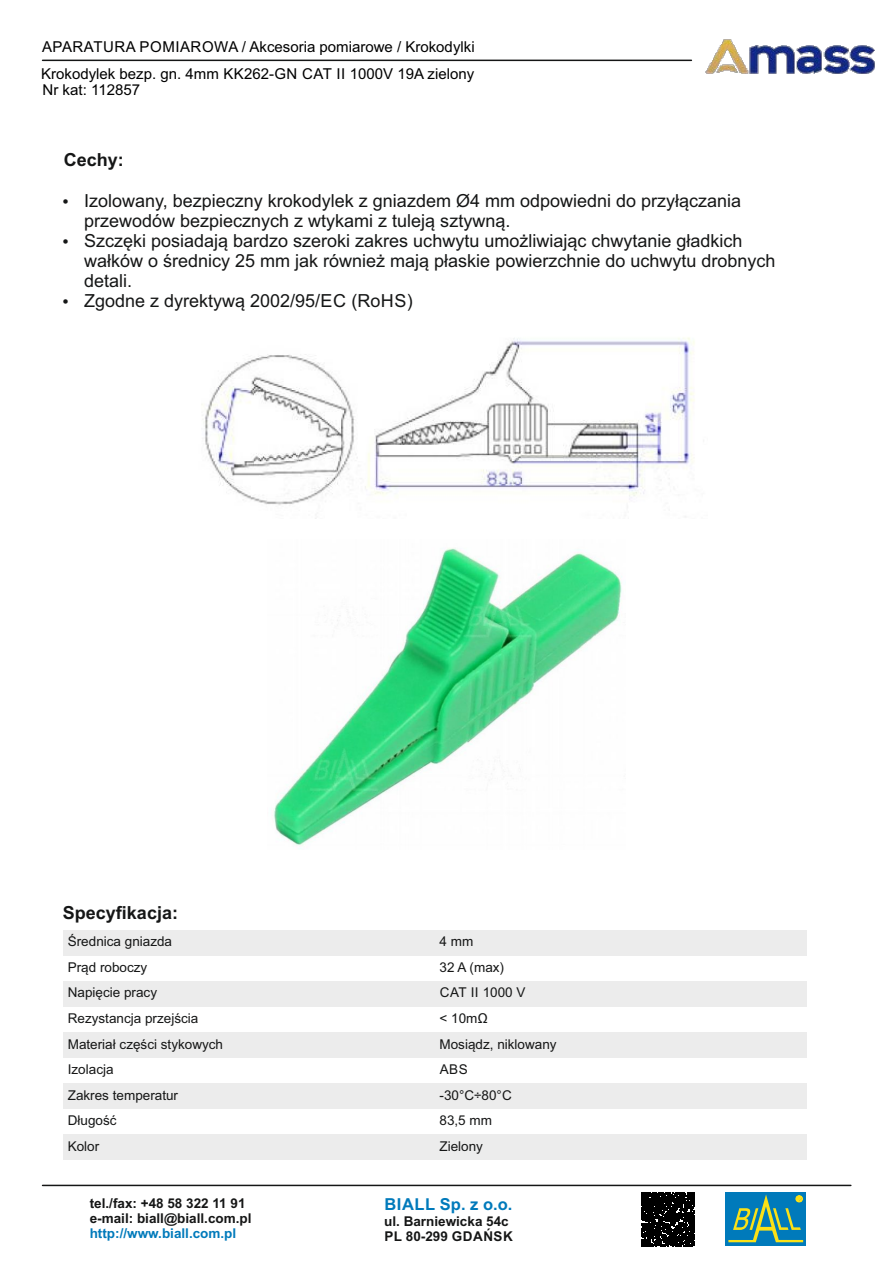
<style>
.page{position:relative;width:893px;height:1262px;background:#fff}
.page>*{position:absolute;margin:0;border:0;box-sizing:border-box;transform-origin:0 0}
.t1{font:18px/20.1px "Arial";color:#151616}
.t2{font:700 18px "Arial";color:#151616}
.t3{font:700 16.5px "Arial";letter-spacing:.035em;color:#007abb}
.t4{font:15px "Arial";color:#000}
.t5{font:13.5px "Arial";color:#151616}
.t6{font:700 13.5px/15.1px "Arial";color:#151616}
.t7{font:700 13.5px "Arial";color:#007abb}
</style>
<div class="page">
<img style="left:201px;top:337px;width:494px;height:182px">
<div style="left:64px;top:930px;width:371px;height:25px;background:#ececec"></div>
<div style="left:435px;top:930px;width:372px;height:25px;background:#ececec"></div>
<div style="left:64px;top:981px;width:371px;height:25px;background:#ececec"></div>
<div style="left:435px;top:981px;width:372px;height:25px;background:#ececec"></div>
<div style="left:64px;top:1032px;width:371px;height:25px;background:#ececec"></div>
<div style="left:435px;top:1032px;width:372px;height:25px;background:#ececec"></div>
<div style="left:64px;top:1083px;width:371px;height:25px;background:#ececec"></div>
<div style="left:435px;top:1083px;width:372px;height:25px;background:#ececec"></div>
<div style="left:64px;top:1134px;width:371px;height:25px;background:#ececec"></div>
<div style="left:435px;top:1134px;width:372px;height:25px;background:#ececec"></div>
<img style="left:705px;top:39px;width:170px;height:35px">
<img style="left:273px;top:548px;width:349px;height:301px">
<hr style="left:43px;top:1184px;width:807px;height:2px;background:#151616">
<div style="left:725px;top:1192px;width:81px;height:54px;background:#007abb"></div>
<svg style="left:728px;top:1194px;width:75px;height:48px"></svg>
<div style="left:641px;top:1192px;width:53px;height:54px;background:#000"></div>
<hr style="left:43px;top:60px;width:648px;height:1px;background:#151616">
<p class="t4" style="left:42px;top:41px;width:434px">APARATURA POMIAROWA / Akcesoria pomiarowe / Krokodylki</p>
<p class="t4" style="left:41px;top:68px;width:434px">Krokodylek bezp. gn. 4mm KK262-GN CAT II 1000V 19A zielony</p>
<p class="t4" style="left:42px;top:84px;width:99px">Nr kat: 112857</p>
<p class="t2" style="left:64px;top:153px;width:62px">Cechy:</p>
<p class="t1" style="left:84px;top:192px;width:658px;text-indent:-22px">• Izolowany, bezpieczny krokodylek z gniazdem Ø4 mm odpowiedni do przyłączania przewodów bezpiecznych z wtykami z tuleją sztywną.</p>
<p class="t1" style="left:84px;top:232px;width:693px;text-indent:-22px">• Szczęki posiadają bardzo szeroki zakres uchwytu umożliwiając chwytanie gładkich wałków o średnicy 25 mm jak również mają płaskie powierzchnie do uchwytu drobnych detali.</p>
<p class="t1" style="left:62px;top:292px;width:352px">• Zgodne z dyrektywą 2002/95/EC (RoHS)</p>
<p class="t2" style="left:63px;top:906px;width:117px">Specyfikacja:</p>
<p class="t5" style="left:68px;top:936px;width:106px">Średnica gniazda</p>
<p class="t5" style="left:439px;top:936px;width:35px">4 mm</p>
<p class="t5" style="left:68px;top:962px;width:81px">Prąd roboczy</p>
<p class="t5" style="left:439px;top:962px;width:66px">32 A (max)</p>
<p class="t5" style="left:68px;top:987px;width:91px">Napięcie pracy</p>
<p class="t5" style="left:440px;top:987px;width:87px">CAT II 1000 V</p>
<p class="t5" style="left:68px;top:1013px;width:132px">Rezystancja przejścia</p>
<p class="t5" style="left:439px;top:1013px;width:50px">&lt; 10mΩ</p>
<p class="t5" style="left:68px;top:1038px;width:157px">Materiał części stykowych</p>
<p class="t5" style="left:439px;top:1038px;width:119px">Mosiądz, niklowany</p>
<p class="t5" style="left:68px;top:1064px;width:47px">Izolacja</p>
<p class="t5" style="left:440px;top:1064px;width:29px">ABS</p>
<p class="t5" style="left:68px;top:1089px;width:112px">Zakres temperatur</p>
<p class="t5" style="left:439px;top:1089px;width:74px">-30°C÷80°C</p>
<p class="t5" style="left:68px;top:1115px;width:50px">Długość</p>
<p class="t5" style="left:439px;top:1115px;width:54px">83,5 mm</p>
<p class="t5" style="left:68px;top:1140px;width:33px">Kolor</p>
<p class="t5" style="left:439px;top:1140px;width:45px">Zielony</p>
<p class="t6" style="left:90px;top:1196px;width:163px">tel./fax: +48 58 322 11 91 e-mail: biall@biall.com.pl</p>
<p class="t7" style="left:90px;top:1228px;width:148px">http://www.biall.com.pl</p>
<p class="t3" style="left:384px;top:1197px;width:129px">BIALL Sp. z o.o.</p>
<p class="t6" style="left:384px;top:1214px;width:130px">ul. Barniewicka 54c<br>PL 80-299 GDAŃSK</p>
</div>
